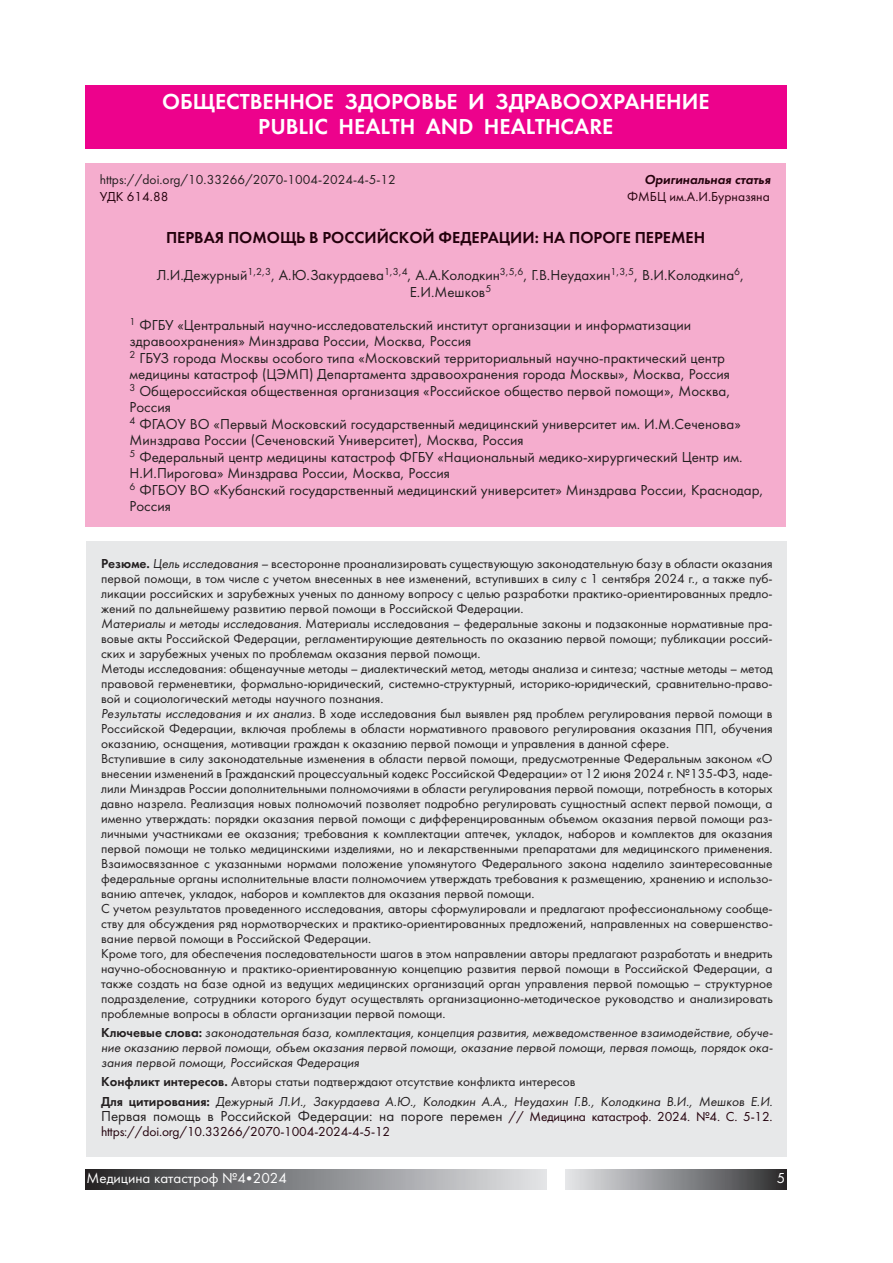
<style>
.page{position:relative;width:893px;height:1263px;background:#fff}
.page>*{position:absolute;margin:0;border:0;box-sizing:border-box;transform-origin:0 0}
.t1{font:22.5px/25.5px "Futura Demi C";color:#fff;text-align:center}
.t2{font:16.5px "Futura Demi C";color:#23010c}
.t3{font:15px/16.5px "Futura Book C";color:#231f20;text-align:center}
.t4{font:15px "Futura Book C";color:#fff}
.t5{font:13.5px/15px "Futura Book C";color:#231f20}
.t6{font:italic 13.5px/15px "Futura Book C";color:#231f20;text-align:justify}
.t7{font:13.5px "Futura Book C";letter-spacing:-.01em;color:#23010c}
.t8{font:italic 13.5px "Futura Demi C";color:#23010c}
.s1{font-family:"Futura Demi C"}
.s2{font-style:italic}
.s3{font-family:"Futura Demi C";font-style:normal}
.s4{font-style:normal}
.s5{font-size:13.5px;color:#23010c}
</style>
<div class="page">
<div style="left:85px;top:1169px;width:461px;height:21px;background:linear-gradient(to right,#2b2b2d,#e5e6ea)"></div>
<div style="left:566px;top:1169px;width:221px;height:21px;background:linear-gradient(to right,#e5e7ea,#2e2e30)"></div>
<div style="left:86px;top:163px;width:700px;height:363px;background:#f5adce"></div>
<div style="left:87px;top:541px;width:700px;height:616px;background:#e7e8e9"></div>
<div style="left:85px;top:85px;width:702px;height:63px;background:#ed028c"></div>
<h1 class="t1" style="left:162px;top:88px;width:549px">ОБЩЕСТВЕННОЕ ЗДОРОВЬЕ И ЗДРАВООХРАНЕНИЕ<br>PUBLIC HEALTH AND HEALTHCARE</h1>
<p class="t5" style="left:100px;top:172px;width:298px">https://doi.org/10.33266/2070-1004-2024-4-5-12</p>
<p class="t8" style="left:644px;top:171px;width:128px">Оригинальная статья</p>
<p class="t7" style="left:100px;top:188px;width:70px">УДК 614.88</p>
<p class="t7" style="left:627px;top:188px;width:144px">ФМБЦ им.А.И.Бурназяна</p>
<p class="t2" style="left:166px;top:227px;width:541px">ПЕРВАЯ ПОМОЩЬ В РОССИЙСКОЙ ФЕДЕРАЦИИ: НА ПОРОГЕ ПЕРЕМЕН</p>
<p class="t3" style="left:157px;top:267px;width:589px">Л.И.Дежурный<sup>1,2,3</sup>, А.Ю.Закурдаева<sup>1,3,4</sup>, А.А.Колодкин<sup>3,5,6</sup>, Г.В.Неудахин<sup>1,3,5</sup>, В.И.Колодкина<sup>6</sup>,<br>Е.И.Мешков<sup>5</sup></p>
<p class="t3" style="left:130px;top:316px;width:636px;text-align:left"><sup>1</sup> ФГБУ «Центральный научно-исследовательский институт организации и информатизации здравоохранения» Минздрава России, Москва, Россия<br><sup>2</sup> ГБУЗ города Москвы особого типа «Московский территориальный научно-практический центр медицины катастроф (ЦЭМП) Департамента здравоохранения города Москвы», Москва, Россия<br><sup>3</sup> Общероссийская общественная организация «Российское общество первой помощи», Москва, Россия<br><sup>4</sup> ФГАОУ ВО «Первый Московский государственный медицинский университет им. И.М.Сеченова» Минздрава России (Сеченовский Университет), Москва, Россия<br><sup>5</sup> Федеральный центр медицины катастроф ФГБУ «Национальный медико-хирургический Центр им.<br>Н.И.Пирогова» Минздрава России, Москва, Россия<br><sup>6</sup> ФГБОУ ВО «Кубанский государственный медицинский университет» Минздрава России, Краснодар, Россия</p>
<p class="t5" style="left:101px;top:556px;width:673px"><span class="s1">Резюме.</span> <span class="s2">Цель исследования –</span> всесторонне проанализировать существующую законодательную базу в области оказания первой помощи, в том числе с учетом внесенных в нее изменений, вступивших в силу с 1 сентября 2024 г., а также пуб&shy;ликации российских и зарубежных ученых по данному вопросу с целью разработки практико-ориентированных предло&shy;жений по дальнейшему развитию первой помощи в Российской Федерации.<br><span class="s2">Материалы и методы исследования.</span> Материалы исследования – федеральные законы и подзаконные нормативные пра&shy;вовые акты Российской Федерации, регламентирующие деятельность по оказанию первой помощи; публикации россий&shy;ских и зарубежных ученых по проблемам оказания первой помощи.<br>Методы исследования: общенаучные методы – диалектический метод, методы анализа и синтеза; частные методы – метод правовой герменевтики, формально-юридический, системно-структурный, историко-юридический, сравнительно-право&shy;вой и социологический методы научного познания.<br><span class="s2">Результаты исследования и их анализ.</span> В ходе исследования был выявлен ряд проблем регулирования первой помощи в Российской Федерации, включая проблемы в области нормативного правового регулирования оказания ПП, обучения оказанию, оснащения, мотивации граждан к оказанию первой помощи и управления в данной сфере.<br>Вступившие в силу законодательные изменения в области первой помощи, предусмотренные Федеральным законом «О внесении изменений в Гражданский процессуальный кодекс Российской Федерации» от 12 июня 2024 г. №135-ФЗ, наде&shy;лили Минздрав России дополнительными полномочиями в области регулирования первой помощи, потребность в которых давно назрела. Реализация новых полномочий позволяет подробно регулировать сущностный аспект первой помощи, а именно утверждать: порядки оказания первой помощи с дифференцированным объемом оказания первой помощи раз&shy;личными участниками ее оказания; требования к комплектации аптечек, укладок, наборов и комплектов для оказания первой помощи не только медицинскими изделиями, но и лекарственными препаратами для медицинского применения.<br>Взаимосвязанное с указанными нормами положение упомянутого Федерального закона наделило заинтересованные федеральные органы исполнительные власти полномочием утверждать требования к размещению, хранению и использо&shy;ванию аптечек, укладок, наборов и комплектов для оказания первой помощи.<br>С учетом результатов проведенного исследования, авторы сформулировали и предлагают профессиональному сообще&shy;ству для обсуждения ряд нормотворческих и практико-ориентированных предложений, направленных на совершенство&shy;вание первой помощи в Российской Федерации.<br>Кроме того, для обеспечения последовательности шагов в этом направлении авторы предлагают разработать и внедрить научно-обоснованную и практико-ориентированную концепцию развития первой помощи в Российской Федерации, а также создать на базе одной из ведущих медицинских организаций орган управления первой помощью – структурное подразделение, сотрудники которого будут осуществлять организационно-методическое руководство и анализировать проблемные вопросы в области организации первой помощи.</p>
<p class="t6" style="left:101px;top:1025px;width:672px"><span class="s3">Ключевые слова:</span> законодательная база, комплектация, концепция развития, межведомственное взаимодействие, обуче&shy;ние оказанию первой помощи, объем оказания первой помощи, оказание первой помощи, первая помощь, порядок ока&shy;зания первой помощи, Российская Федерация</p>
<p class="t6" style="left:101px;top:1072px;width:673px;line-height:19.2px"><span class="s3">Конфликт интересов.</span> <span class="s4">Авторы статьи подтверждают отсутствие конфликта интересов<br></span><span class="s3">Для цитирования:</span> Дежурный Л.И., Закурдаева А.Ю., Колодкин А.А., Неудахин Г.В., Колодкина В.И., Мешков Е.И.</p>
<p class="t3" style="left:101px;top:1107px;width:673px">Первая помощь в Российской Федерации: на пороге перемен <span class="s5">// Медицина катастроф. 2024. №4. С. 5-12.</span></p>
<p class="t7" style="left:101px;top:1123px;width:291px">https://doi.org/10.33266/2070-1004-2024-4-5-12</p>
<p class="t4" style="left:87px;top:1169px;width:202px">Медицина катастроф №4•2024</p>
<p class="t4" style="left:777px;top:1169px;width:10px">5</p>
</div>
